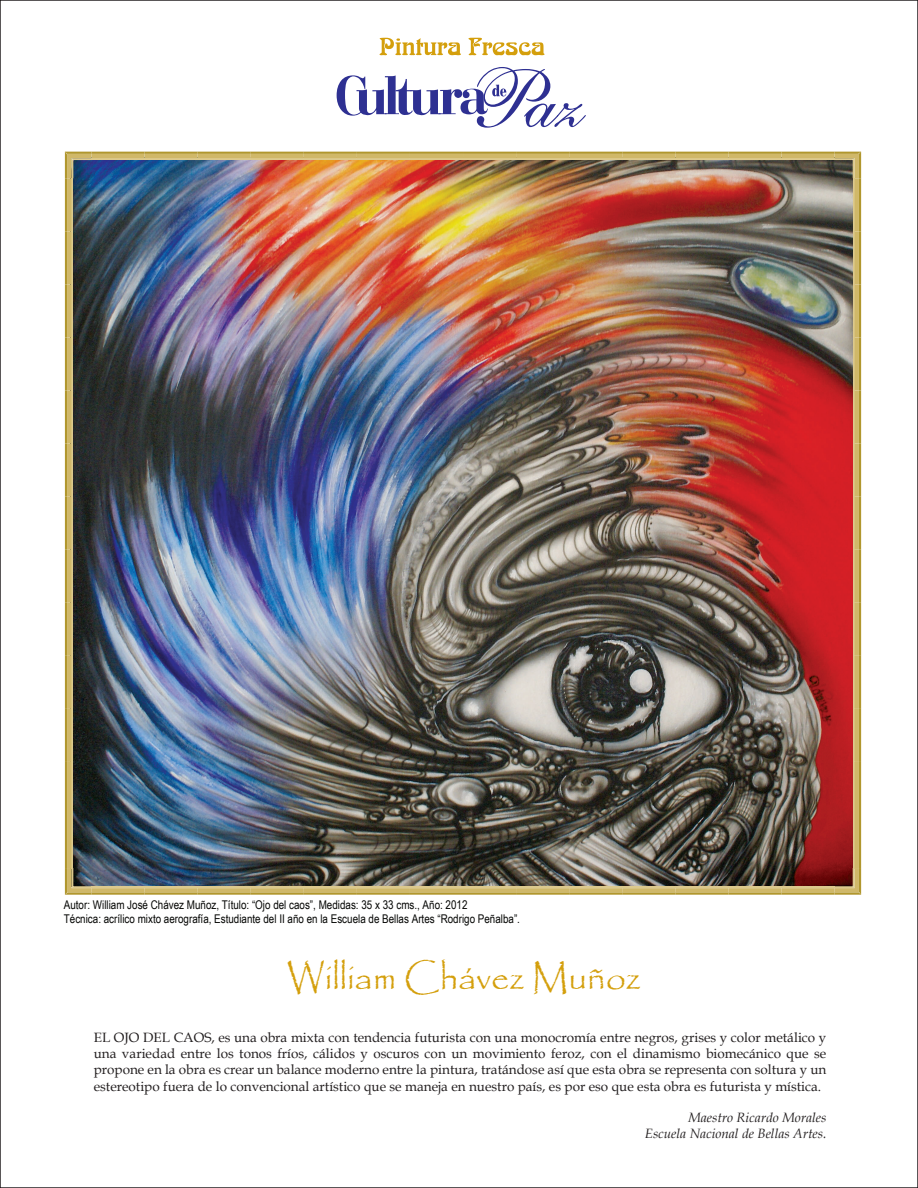
<style>
.page{position:relative;width:918px;height:1188px;background:#fff}
.page>*{position:absolute;margin:0;border:0;box-sizing:border-box;transform-origin:0 0}
.t1{font:36px "Papyrus";color:#d49f0c}
.t2{font:13.5px/16.2px "Book Antiqua";color:#231f20;text-align:justify}
.t3{font:italic 13.5px/16.2px "Book Antiqua";color:#231f20;text-align:right}
.t4{font:12px/14.4px "Arial Narrow";color:#040503}
</style>
<div class="page">
<svg style="left:337px;top:67px;width:249px;height:61px"></svg>
<svg style="left:380px;top:38px;width:81px;height:17px"></svg>
<svg style="left:468px;top:38px;width:77px;height:17px"></svg>
<img style="left:65px;top:152px;width:796px;height:743px">
<p class="t4" style="left:64px;top:897px;width:458px">Autor: William José Chávez Muñoz, Título: “Ojo del caos”, Medidas: 35 x 33 cms., Año: 2012<br>Técnica: acrílico mixto aerografía, Estudiante del II año en la Escuela de Bellas Artes “Rodrigo Peñalba”.</p>
<h1 class="t1" style="left:287px;top:956px;width:355px">William Chávez Muñoz</h1>
<p class="t2" style="left:94px;top:1029px;width:734px">EL OJO DEL CAOS, es una obra mixta con tendencia futurista con una monocromía entre negros, grises y color metálico y una variedad entre los tonos fríos, cálidos y oscuros con un movimiento feroz, con el dinamismo biomecánico que se propone en la obra es crear un balance moderno entre la pintura, tratándose así que esta obra se representa con soltura y un estereotipo fuera de lo convencional artístico que se maneja en nuestro país, es por eso que esta obra es futurista y mística.</p>
<p class="t3" style="left:645px;top:1109px;width:183px">Maestro Ricardo Morales<br>Escuela Nacional de Bellas Artes.</p>
</div>
